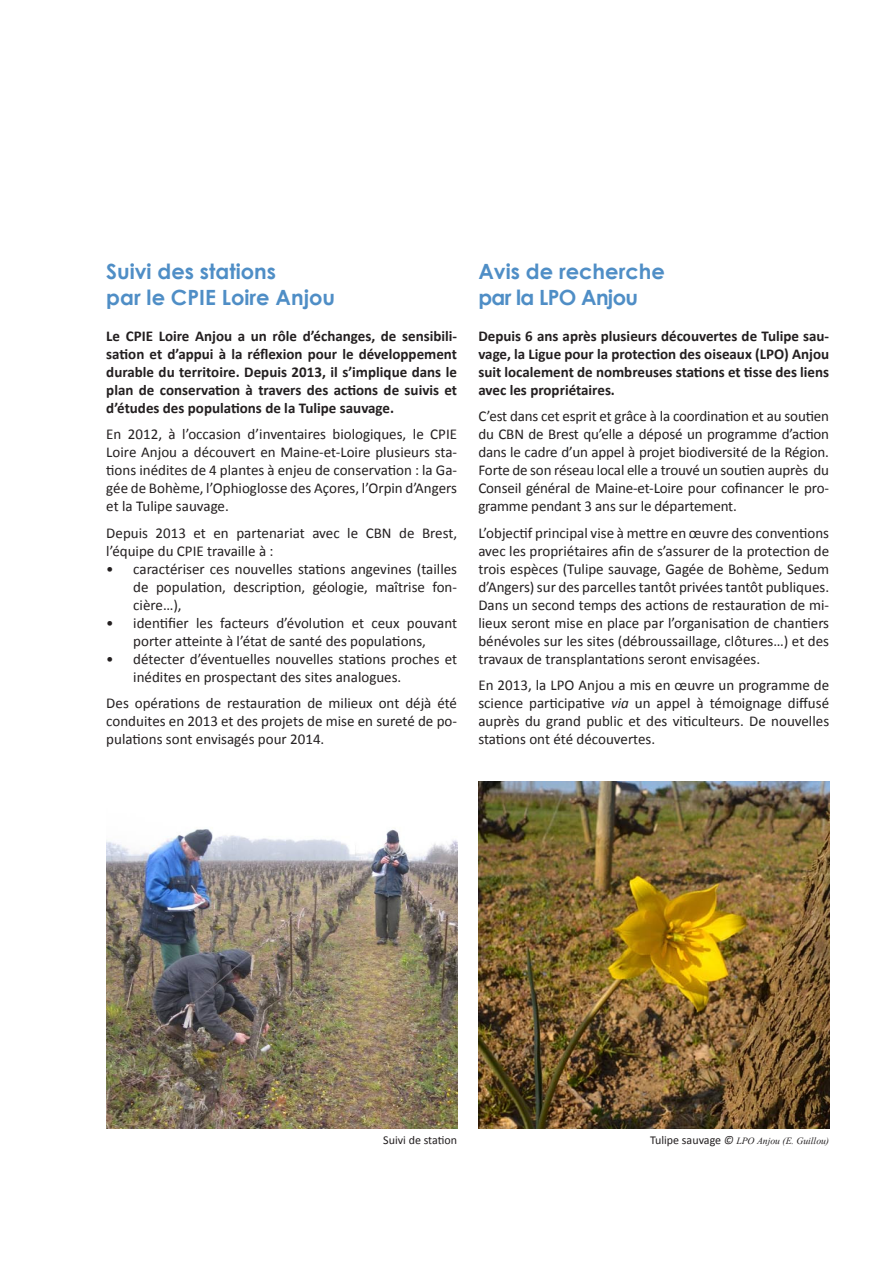
<style>
.page{position:relative;width:893px;height:1263px;background:#fff}
.page>*{position:absolute;margin:0;border:0;box-sizing:border-box;transform-origin:0 0}
.t1{font:700 21px "Century Gothic";color:#4f8ec6}
.t2{font:700 21px "Century Gothic";letter-spacing:-.03em;color:#4f8ec6}
.t3{font:15px/18px "Calibri";color:#231f20;text-align:justify}
.t4{font:700 15px/18px "Calibri";color:#231f20;text-align:justify}
.t5{font:12px "Vijaya";color:#231f20}
.t6{font:12px "Calibri";color:#231f20}
.s1{font-style:italic}
.s2{font-family:"Calibri"}
.s3{font-family:"Calibri";font-style:italic}
</style>
<div class="page">
<img style="left:478px;top:782px;width:351px;height:346px">
<img style="left:106px;top:829px;width:351px;height:299px">
<p class="t1" style="left:106px;top:256px;width:171px">Suivi des stations</p>
<p class="t1" style="left:106px;top:281px;width:230px">par le CPIE Loire Anjou</p>
<p class="t4" style="left:106px;top:327px;width:352px">Le CPIE Loire Anjou a un rôle d’échanges, de sensibili&shy;sation et d’appui à la réflexion pour le développement durable du territoire. Depuis 2013, il s’implique dans le plan de conservation à travers des actions de suivis et d’études des populations de la Tulipe sauvage.</p>
<p class="t3" style="left:106px;top:425px;width:352px">En 2012, à l’occasion d’inventaires biologiques, le CPIE Loire Anjou a découvert en Maine-et-Loire plusieurs sta&shy;tions inédites de 4 plantes à enjeu de conservation : la Ga&shy;gée de Bohème, l’Ophioglosse des Açores, l’Orpin d’Angers et la Tulipe sauvage.</p>
<p class="t3" style="left:106px;top:524px;width:352px">Depuis 2013 et en partenariat avec le CBN de Brest, l’équipe du CPIE travaille à :</p>
<p class="t3" style="left:133px;top:560px;width:325px;text-indent:-27px">• caractériser ces nouvelles stations angevines (tailles de population, description, géologie, maîtrise fon&shy;cière…),</p>
<p class="t3" style="left:106px;top:614px;width:352px;text-align:center">• identifier les facteurs d’évolution et ceux pouvant porter atteinte à l’état de santé des populations,</p>
<p class="t3" style="left:133px;top:650px;width:325px;text-indent:-27px">• détecter d’éventuelles nouvelles stations proches et inédites en prospectant des sites analogues.</p>
<p class="t3" style="left:106px;top:694px;width:352px">Des opérations de restauration de milieux ont déjà été conduites en 2013 et des projets de mise en sureté de po&shy;pulations sont envisagés pour 2014.</p>
<p class="t1" style="left:478px;top:256px;width:188px">Avis de recherche</p>
<p class="t2" style="left:478px;top:281px;width:161px">par la LPO Anjou</p>
<p class="t4" style="left:478px;top:327px;width:352px">Depuis 6 ans après plusieurs découvertes de Tulipe sau&shy;vage, la Ligue pour la protection des oiseaux (LPO) Anjou suit localement de nombreuses stations et tisse des liens avec les propriétaires.</p>
<p class="t3" style="left:478px;top:407px;width:352px">C’est dans cet esprit et grâce à la coordination et au soutien du CBN de Brest qu’elle a déposé un programme d’action dans le cadre d’un appel à projet biodiversité de la Région.<br>Forte de son réseau local elle a trouvé un soutien auprès du Conseil général de Maine-et-Loire pour cofinancer le pro&shy;gramme pendant 3 ans sur le département.</p>
<p class="t3" style="left:478px;top:524px;width:352px">L’objectif principal vise à mettre en œuvre des conventions avec les propriétaires afin de s’assurer de la protection de trois espèces (Tulipe sauvage, Gagée de Bohème, Sedum d’Angers) sur des parcelles tantôt privées tantôt publiques.</p>
<p class="t3" style="left:478px;top:596px;width:352px">Dans un second temps des actions de restauration de mi&shy;lieux seront mise en place par l’organisation de chantiers bénévoles sur les sites (débroussaillage, clôtures…) et des travaux de transplantations seront envisagées.</p>
<p class="t3" style="left:478px;top:676px;width:352px">En 2013, la LPO Anjou a mis en œuvre un programme de science participative <span class="s1">via</span> un appel à témoignage diffusé auprès du grand public et des viticulteurs. De nouvelles stations ont été découvertes.</p>
<p class="t6" style="left:383px;top:1132px;width:75px">Suivi de station</p>
<p class="t5" style="left:650px;top:1131px;width:181px"><span class="s2">Tulipe sauvage</span> <span class="s3">©</span> LPO Anjou (E. Guillou)</p>
</div>
